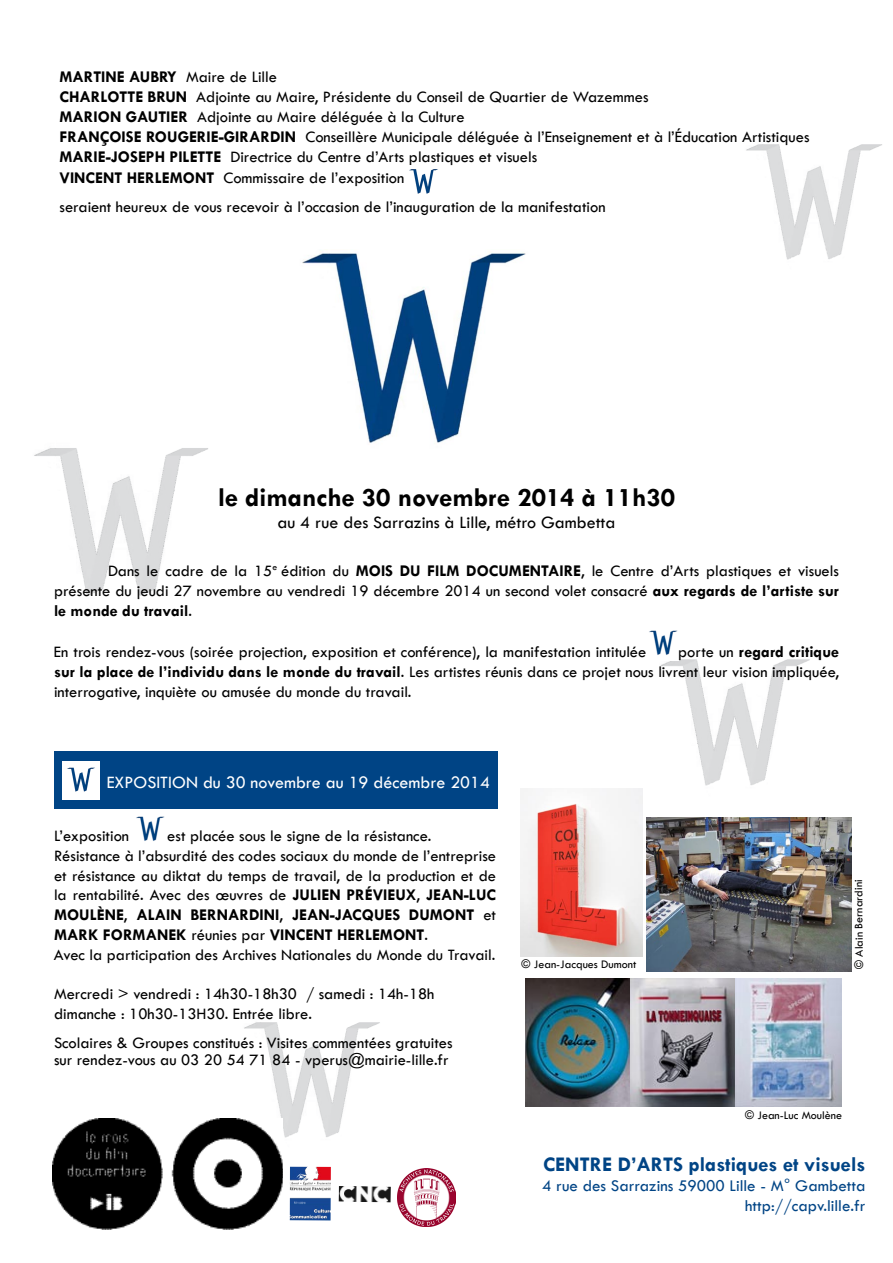
<style>
.page{position:relative;width:893px;height:1263px;background:#fff}
.page>*{position:absolute;margin:0;border:0;box-sizing:border-box;transform-origin:0 0}
.t1{font:700 27px "Tw Cen";color:#000}
.t2{font:700 21px "Tw Cen";color:#004485}
.t3{font:18px "Tw Cen";color:#fff}
.t4{font:18px "Tw Cen";color:#000}
.t5{font:16.95px/20.4px "Tw Cen";color:#004485;text-align:right}
.t6{font:16.5px/19.8px "Tw Cen";color:#000}
.t7{font:700 16.5px "Tw Cen";color:#000}
.t8{font:12px "Tw Cen";color:#000}
.s1{font-weight:700}
.s2{font-weight:400}
</style>
<div class="page">
<img style="left:618px;top:659px;width:234px;height:170px">
<img style="left:215px;top:1022px;width:165px;height:116px">
<img style="left:34px;top:448px;width:174px;height:148px">
<img style="left:746px;top:144px;width:136px;height:116px">
<div style="left:54px;top:752px;width:443px;height:57px;background:#004485"></div>
<img style="left:646px;top:630px;width:32px;height:30px">
<img style="left:302px;top:252px;width:224px;height:191px">
<img style="left:520px;top:789px;width:122px;height:168px">
<img style="left:647px;top:817px;width:204px;height:154px">
<img style="left:136px;top:816px;width:29px;height:25px">
<img style="left:338px;top:1186px;width:53px;height:16px">
<img style="left:289px;top:1166px;width:42px;height:55px">
<img style="left:409px;top:169px;width:29px;height:25px">
<img style="left:52px;top:1119px;width:231px;height:110px">
<img style="left:525px;top:978px;width:316px;height:129px">
<img style="left:63px;top:762px;width:37px;height:38px">
<img style="left:397px;top:1168px;width:58px;height:58px">
<p class="t6" style="left:60px;top:67px;width:752px"><span class="s1">MARTINE AUBRY</span> Maire de Lille<br><span class="s1">CHARLOTTE BRUN</span> Adjointe au Maire, Présidente du Conseil de Quartier de Wazemmes<br><span class="s1">MARION GAUTIER</span> Adjointe au Maire déléguée à la Culture<br><span class="s1">FRANÇOISE ROUGERIE-GIRARDIN</span> Conseillère Municipale déléguée à l’Enseignement et à l’Éducation Artistiques <span class="s1">MARIE-JOSEPH PILETTE</span> Directrice du Centre d’Arts plastiques et visuels</p>
<p class="t7" style="left:60px;top:168px;width:20px">Vincent</p>
<p class="t7" style="left:127px;top:168px;width:21px">Herlemont</p>
<p class="t6" style="left:60px;top:163px;width:548px;line-height:29.4px;text-indent:164px">Commissaire de l’exposition<br>seraient heureux de vous recevoir à l’occasion de l’inauguration de la manifestation</p>
<h1 class="t1" style="left:218px;top:481px;width:458px">le dimanche 30 novembre 2014 à 11h30</h1>
<p class="t4" style="left:278px;top:511px;width:339px">au 4 rue des Sarrazins à Lille, métro Gambetta</p>
<p class="t6" style="left:54px;top:561px;width:786px;text-align:justify;text-indent:54px">Dans le cadre de la 15<sup>e</sup> édition du <span class="s1">MOIS DU FILM DOCUMENTAIRE</span>, le Centre d’Arts plastiques et visuels présente du jeudi 27 novembre au vendredi 19 décembre 2014 un second volet consacré <span class="s1">aux regards de l’artiste sur le monde du travail</span>.</p>
<p class="t6" style="left:54px;top:642px;width:594px">En trois rendez-vous (soirée projection, exposition et conférence), la manifestation intitulée</p>
<p class="t6" style="left:54px;top:642px;width:786px;text-align:justify;text-indent:624px">porte un <span class="s1">regard critique sur la place de l’individu dans le monde du travail</span>. Les artistes réunis dans ce projet nous livrent leur vision impliquée, interrogative, inquiète ou amusée du monde du travail.</p>
<p class="t3" style="left:107px;top:772px;width:59px">EXPOSITION</p>
<p class="t3" style="left:203px;top:772px;width:289px">du 30 novembre au 19 décembre 2014</p>
<p class="t6" style="left:54px;top:826px;width:444px;text-indent:113px">est placée sous le signe de la résistance.<br>Résistance à l’absurdité des codes sociaux du monde de l’entreprise et résistance au diktat du temps de travail, de la production et de la rentabilité. Avec des œuvres de <span class="s1">julien</span></p>
<p class="t6" style="left:54px;top:826px;width:77px">L’exposition</p>
<p class="t7" style="left:347px;top:885px;width:36px">Prévieu</p>
<p class="t7" style="left:406px;top:885px;width:38px">x<span class="s2">,</span> Jean</p>
<p class="t7" style="left:464px;top:885px;width:23px">-Luc</p>
<p class="t7" style="left:54px;top:905px;width:103px">Moulène<span class="s2">,</span> Alain</p>
<p class="t7" style="left:191px;top:905px;width:19px">Bernardini</p>
<p class="t7" style="left:280px;top:905px;width:31px"><span class="s2">,</span> Jean</p>
<p class="t7" style="left:330px;top:905px;width:54px">-Jacques</p>
<p class="t7" style="left:409px;top:905px;width:23px">Dumont</p>
<p class="t6" style="left:483px;top:905px;width:14px">et</p>
<p class="t7" style="left:54px;top:925px;width:69px">Mark Formane</p>
<p class="t6" style="left:176px;top:925px;width:114px"><span class="s1">k</span> réunies par <span class="s1">Vincent</span></p>
<p class="t7" style="left:337px;top:925px;width:21px">Herlemont</p>
<p class="t6" style="left:54px;top:925px;width:443px;text-indent:370px">.<br>Avec la participation des Archives Nationales du Monde du Travail.</p>
<p class="t6" style="left:54px;top:984px;width:382px">Mercredi &gt; vendredi : 14h30-18h30 / samedi : 14h-18h dimanche : 10h30-13h30. Entrée libre.</p>
<p class="t6" style="left:54px;top:1034px;width:400px;line-height:16.8px">Scolaires &amp; Groupes constitués : Visites commentées gratuites sur rendez-vous au 03 20 54 71 84 - vperus@mairie-lille.fr</p>
<p class="t8" style="left:522px;top:957px;width:116px">© Jean-Jacques Dumont</p>
<p class="t8" style="left:852px;top:969px;width:91px;rotate:-91deg">© Alain Bernardini</p>
<p class="t8" style="left:745px;top:1108px;width:98px">© Jean-Luc Moulène</p>
<p class="t2" style="left:543px;top:1151px;width:324px">CENTRE D’ARTS plastiques et visuels</p>
<p class="t5" style="left:542px;top:1175px;width:325px">4 rue des Sarrazins 59000 Lille - M° Gambetta http://capv.lille.fr</p>
</div>
